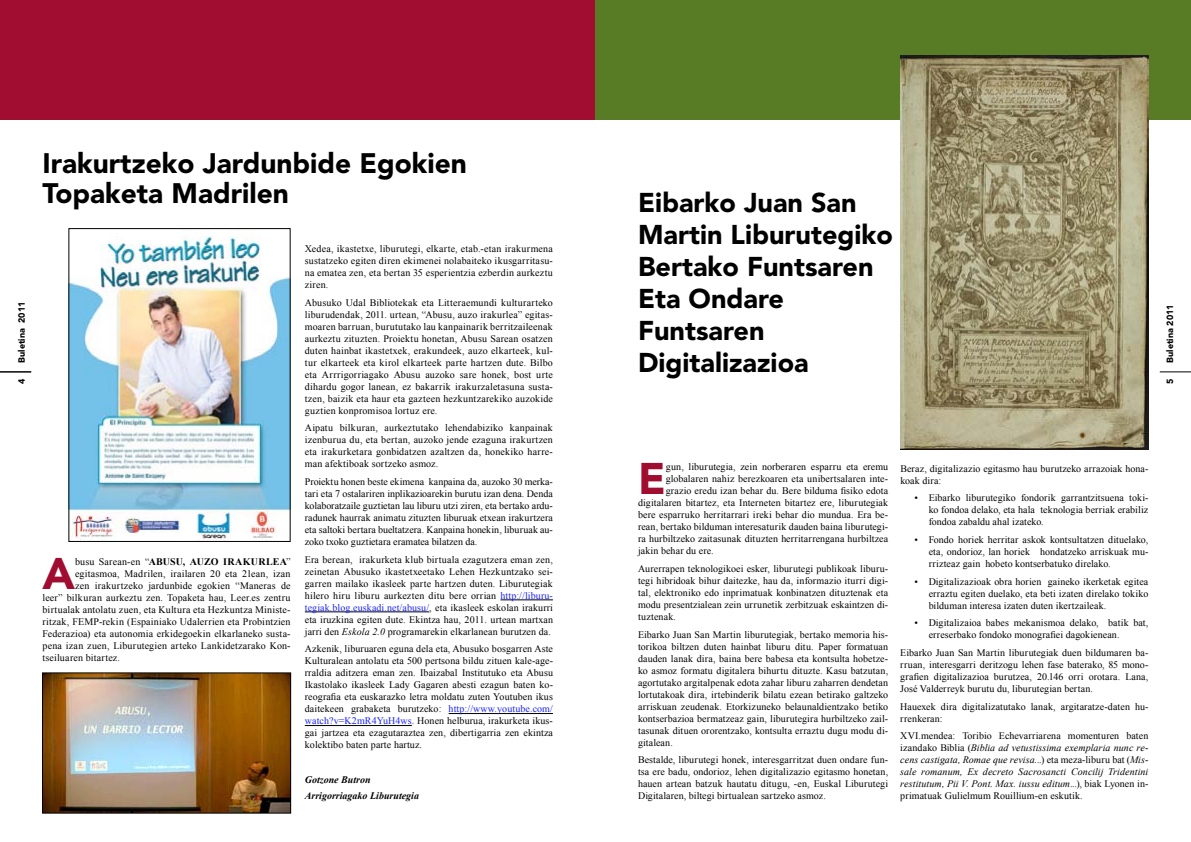
<style>
.page{position:relative;width:1191px;height:842px;background:#fff}
.page>*{position:absolute;margin:0;border:0;box-sizing:border-box;transform-origin:0 0}
.t1{font:900 43.9px "Avenir LT Std";color:#a10d31}
.t2{font:900 28px/30px "Avenir LT Std";color:#000}
.t3{font:900 27px/32px "Avenir LT Std";color:#000}
.t4{font:10px/12px "Times New Roman";letter-spacing:.01em;color:#000;text-align:justify}
.t5{font:italic 10px/12px "Times New Roman";letter-spacing:.005em;color:#000;text-align:justify}
.t6{font:italic 700 10px/16.7px "Times New Roman";color:#000}
.t7{font:700 10px "Times New Roman";letter-spacing:.025em;color:#000}
.t8{font:900 9px "Avenir LT Std";color:#000}
.s1{font-weight:400}
.s2{color:#1922fb}
.s3{font-style:italic}
.s4{font-style:normal}
</style>
<div class="page">
<hr style="left:1159px;top:372px;width:32px;height:1px;background:#000">
<hr style="left:0;top:372px;width:31px;height:1px;background:#000">
<div style="left:0;top:0;width:595px;height:119px;background:#a10d31"></div>
<div style="left:595px;top:0;width:596px;height:119px;background:#587b26"></div>
<hr style="left:500px;top:600px;width:53px;height:1px;background:#000">
<hr style="left:305px;top:612px;width:124px;height:1px;background:#000">
<hr style="left:448px;top:713px;width:105px;height:1px;background:#000">
<hr style="left:305px;top:725px;width:107px;height:1px;background:#000">
<img style="left:44px;top:674px;width:245px;height:138px">
<div style="left:42px;top:672px;width:249px;height:142px;border:1px solid #000"></div>
<img style="left:70px;top:230px;width:219px;height:310px">
<div style="left:68px;top:228px;width:223px;height:314px;border:1px solid #000"></div>
<img style="left:900px;top:55px;width:248px;height:394px">
<p class="t8" style="left:16px;top:363px;width:63px;rotate:-90deg">Buletina 2011</p>
<p class="t8" style="left:16px;top:384px;width:7px;rotate:-90deg">4</p>
<h2 class="t2" style="left:43px;top:148px;width:426px">Irakurtzeko Jardunbide Egokien<br>Topaketa Madrilen</h2>
<h1 class="t1" style="left:43px;top:547px;width:34px">A</h1>
<p class="t7" style="left:75px;top:554px;width:217px"><span class="s1">busu Sarean-en “</span>ABUSU, AUZO IRAKURLEA<span class="s1">”</span></p>
<p class="t4" style="left:75px;top:567px;width:217px">egitasmoa, Madrilen, irailaren 20 eta 21ean, izan</p>
<p class="t4" style="left:75px;top:579px;width:217px">zen irakurtzeko jardunbide egokien “Maneras de</p>
<p class="t4" style="left:43px;top:591px;width:249px">leer” bilkuran aurkeztu zen. Topaketa hau, Leer.es zentru</p>
<p class="t4" style="left:43px;top:603px;width:250px">birtualak antolatu zuen, eta Kultura eta Hezkuntza Ministe-</p>
<p class="t4" style="left:43px;top:615px;width:249px">ritzak, FEMP-rekin (Espainiako Udalerrien eta Probintzien</p>
<p class="t4" style="left:43px;top:627px;width:250px">Federazioa) eta autonomia erkidegoekin elkarlaneko susta-</p>
<p class="t4" style="left:43px;top:639px;width:250px">pena izan zuen, Liburutegien arteko Lankidetzarako Kon-</p>
<p class="t4" style="left:43px;top:651px;width:79px">tseiluaren bitartez.</p>
<p class="t4" style="left:305px;top:243px;width:250px">Xedea, ikastetxe, liburutegi, elkarte, etab.-etan irakurmena sustatzeko egiten diren ekimenei nolabaiteko ikusgarritasu&shy;na ematea zen, eta bertan 35 esperientzia ezberdin aurkeztu ziren.</p>
<p class="t4" style="left:305px;top:296px;width:250px">Abusuko Udal Bibliotekak eta Litteraemundi kulturarteko liburudendak, 2011. urtean, “Abusu, auzo irakurlea” egitas&shy;moaren barruan, burututako lau kanpainarik berritzaileenak aurkeztu zituzten. Proiektu honetan, Abusu Sarean osatzen duten hainbat ikastetxek, erakundeek, auzo elkarteek, kul&shy;tur elkarteek eta kirol elkarteek parte hartzen dute. Bilbo eta Arrrigorriagako Abusu auzoko sare honek, bost urte dihardu gogor lanean, ez bakarrik irakurzaletasuna susta&shy;tzen, baizik eta haur eta gazteen hezkuntzarekiko auzokide guztien konpromisoa lortuz ere.</p>
<p class="t4" style="left:305px;top:422px;width:250px">Aipatu bilkuran, aurkeztutako lehendabiziko kanpainak izenburua du, eta bertan, auzoko jende ezaguna irakurtzen eta irakurketara gonbidatzen azaltzen da, honekiko harre&shy;man afektiboak sortzeko asmoz.</p>
<p class="t4" style="left:305px;top:476px;width:250px">Proiektu honen beste ekimena kanpaina da, auzoko 30 merka&shy;tari eta 7 ostalariren inplikazioarekin burutu izan dena. Denda kolaboratzaile guztietan lau liburu utzi ziren, eta bertako ardu&shy;radunek haurrak animatu zituzten liburuak etxean irakurtzera eta saltoki bertara bueltatzera. Kanpaina honekin, liburuak au&shy;zoko txoko guztietara eramatea bilatzen da.</p>
<p class="t4" style="left:305px;top:553px;width:250px">Era berean, irakurketa klub birtuala ezagutzera eman zen, zeinetan Abusuko ikastetxeetako Lehen Hezkuntzako sei&shy;garren mailako ikasleek parte hartzen duten. Liburutegiak hilero hiru liburu aurkezten ditu bere orrian <span class="s2">http://liburu&shy;tegiak.blog.euskadi.net/abusu/</span>, eta ikasleek eskolan irakurri eta iruzkina egiten dute. Ekintza hau, 2011. urtean martxan jarri den <span class="s3">Eskola 2.0</span> programarekin elkarlanean burutzen da.</p>
<p class="t4" style="left:305px;top:643px;width:250px">Azkenik, liburuaren eguna dela eta, Abusuko bosgarren Aste Kulturalean antolatu eta 500 pertsona bildu zituen kale-age&shy;rraldia aditzera eman zen. Ibaizabal Institutuko eta Abusu Ikastolako ikasleek Lady Gagaren abesti ezagun baten ko&shy;reografia eta euskarazko letra moldatu zuten Youtuben ikus daitekeen grabaketa burutzeko: <span class="s2">http://www.youtube.com/ watch?v=K2mR4YuH4ws</span>. Honen helburua, irakurketa ikus&shy;gai jartzea eta ezagutaraztea zen, dibertigarria zen ekintza kolektibo baten parte hartuz.</p>
<p class="t6" style="left:305px;top:771px;width:116px">Gotzone Butron<br>Arrigorriagako Liburutegia</p>
<h3 class="t3" style="left:638px;top:186px;width:256px">Eibarko Juan San<br>Martin Liburutegiko<br>Bertako Funtsaren<br>Eta Ondare<br>Funtsaren<br>Digitalizazioa</h3>
<p class="t8" style="left:1164px;top:363px;width:60px;rotate:-90deg">Buletina 2011</p>
<p class="t8" style="left:1164px;top:384px;width:7px;rotate:-90deg">5</p>
<h1 class="t1" style="left:638px;top:453px;width:29px">E</h1>
<p class="t4" style="left:665px;top:461px;width:224px">gun, liburutegia, zein norberaren esparru eta eremu</p>
<p class="t4" style="left:665px;top:473px;width:224px">globalaren nahiz berezkoaren eta unibertsalaren inte-</p>
<p class="t4" style="left:665px;top:485px;width:224px">grazio eredu izan behar du. Bere bilduma fisiko edota</p>
<p class="t4" style="left:638px;top:497px;width:252px">digitalaren bitartez, eta Interneten bitartez ere, liburutegiak</p>
<p class="t4" style="left:638px;top:509px;width:252px">bere esparruko herritarrari ireki behar dio mundua. Era be-</p>
<p class="t4" style="left:638px;top:521px;width:252px">rean, bertako bilduman interesaturik dauden baina liburutegi-</p>
<p class="t4" style="left:638px;top:533px;width:252px">ra hurbiltzeko zaitasunak dituzten herritarrengana hurbiltzea</p>
<p class="t4" style="left:638px;top:545px;width:77px">jakin behar du ere.</p>
<p class="t4" style="left:638px;top:563px;width:252px">Aurerrapen teknologikoei esker, liburutegi publikoak liburu&shy;tegi hibridoak bihur daitezke, hau da, informazio iturri digi&shy;tal, elektroniko edo inprimatuak konbinatzen dituztenak eta modu presentzialean zein urrunetik zerbitzuak eskaintzen di&shy;tuztenak.</p>
<p class="t4" style="left:638px;top:628px;width:252px">Eibarko Juan San Martin liburutegiak, bertako memoria his&shy;torikoa biltzen duten hainbat liburu ditu. Paper formatuan dauden lanak dira, baina bere babesa eta kontsulta hobetze&shy;ko asmoz formatu digitalera bihurtu dituzte. Kasu batzutan, agortutako argitalpenak edota zahar liburu zaharren dendetan lortutakoak dira, irtebinderik bilatu ezean betirako galtzeko arriskuan zeudenak. Etorkizuneko belaunaldientzako betiko kontserbazioa bermatzeaz gain, liburutegira hurbiltzeko zail&shy;tasunak dituen ororentzako, kontsulta erraztu dugu modu di&shy;gitalean.</p>
<p class="t4" style="left:638px;top:754px;width:252px">Bestalde, liburutegi honek, interesgarritzat duen ondare fun&shy;tsa ere badu, ondorioz, lehen digitalizazio egitasmo honetan, hauen artean batzuk hautatu ditugu, -en, Euskal Liburutegi Digitalaren, biltegi birtualean sartzeko asmoz.</p>
<p class="t4" style="left:900px;top:462px;width:250px">Beraz, digitalizazio egitasmo hau burutzeko arrazoiak hona&shy;koak dira:</p>
<p class="t4" style="left:928px;top:492px;width:221px;text-indent:-14px">• Eibarko liburutegiko fondorik garrantzitsuena toki&shy;ko fondoa delako, eta hala teknologia berriak erabiliz fondoa zabaldu ahal izateko.</p>
<p class="t4" style="left:928px;top:534px;width:221px;text-indent:-14px">• Fondo horiek herritar askok kontsultatzen dituelako, eta, ondorioz, lan horiek hondatzeko arriskuak mu&shy;rrizteaz gain hobeto kontserbatuko direlako.</p>
<p class="t4" style="left:928px;top:575px;width:221px;text-indent:-14px">• Digitalizazioak obra horien gaineko ikerketak egitea erraztu egiten duelako, eta beti izaten direlako tokiko bilduman interesa izaten duten ikertzaileak.</p>
<p class="t4" style="left:928px;top:617px;width:221px;text-indent:-14px">• Digitalizaioa babes mekanismoa delako, batik bat, erreserbako fondoko monografiei dagokienean.</p>
<p class="t4" style="left:900px;top:647px;width:250px">Eibarko Juan San Martin liburutegiak duen bildumaren ba&shy;rruan, interesgarri deritzogu lehen fase baterako, 85 mono&shy;grafien digitalizazioa burutzea, 20.146 orri orotara. Lana, José Valderreyk burutu du, liburutegian bertan.</p>
<p class="t4" style="left:900px;top:700px;width:250px">Hauexek dira digitalizatutako lanak, argitaratze-daten hu&shy;rrenkeran:</p>
<p class="t5" style="left:900px;top:730px;width:250px"><span class="s4">XVI.mendea: Toribio Echevarriarena momenturen baten izandako Biblia (</span>Biblia ad vetustissima exemplaria nunc re&shy;cens castigata, Romae que revisa.<span class="s4">..) eta meza-liburu bat (</span>Mis&shy;sale romanum, Ex decreto Sacrosancti Concilij Tridentini restitutum, Pii V. Pont. Max. iussu editum<span class="s4">...), biak Lyonen in&shy;primatuak Gulielmum Rouillium-en eskutik.</span></p>
</div>
